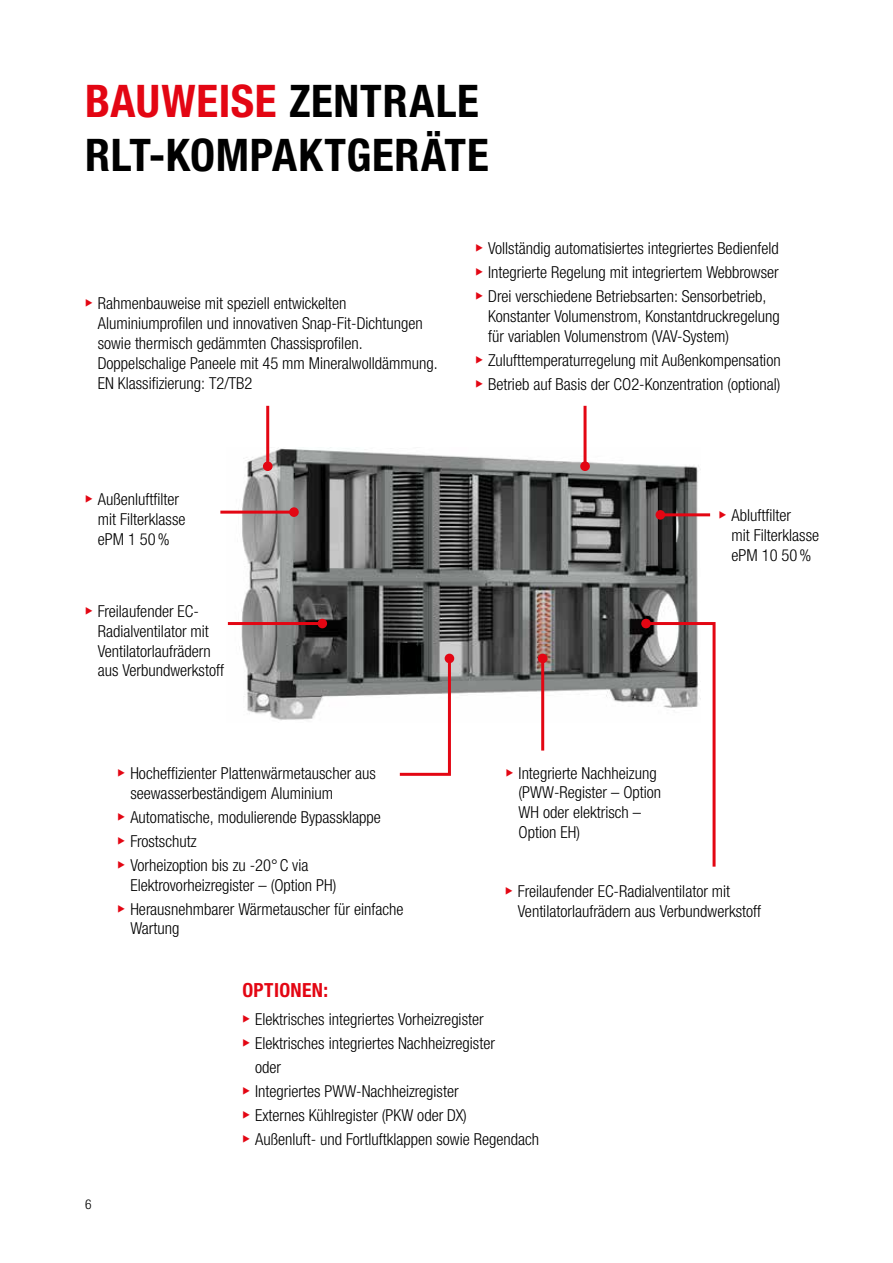
<style>
.page{position:relative;width:893px;height:1263px;background:#fff}
.page>*{position:absolute;margin:0;border:0;box-sizing:border-box;transform-origin:0 0}
.t1{font:700 condensed 45px/54px "Helvetica Neue LTW1 G";letter-spacing:.015em;color:#000}
.t2{font:700 condensed 19.5px "Helvetica Neue LTW1 G";letter-spacing:.02em;color:#e30613}
.t3{font:300 condensed 16.5px/19.8px "Helvetica Neue LTW1 G";color:#000}
.t4{font:300 condensed 13.5px "Helvetica Neue LTW1 G";color:#000}
.s1{color:#e30613}
</style>
<div class="page">
<img style="left:226px;top:447px;width:475px;height:275px">
<hr style="left:584px;top:406px;width:2px;height:60px;background:#e30613">
<div style="left:580px;top:461px;width:10px;height:10px;background:#e30613;border-radius:50%"></div>
<hr style="left:266px;top:406px;width:3px;height:60px;background:#e30613">
<div style="left:263px;top:461px;width:10px;height:10px;background:#e30613;border-radius:50%"></div>
<hr style="left:660px;top:513px;width:50px;height:3px;background:#e30613">
<div style="left:655px;top:510px;width:10px;height:10px;background:#e30613;border-radius:50%"></div>
<hr style="left:228px;top:622px;width:94px;height:3px;background:#e30613">
<div style="left:317px;top:619px;width:10px;height:9px;background:#e30613;border-radius:50%"></div>
<hr style="left:220px;top:511px;width:74px;height:3px;background:#e30613">
<div style="left:289px;top:507px;width:10px;height:10px;background:#e30613;border-radius:50%"></div>
<hr style="left:541px;top:658px;width:3px;height:92px;background:#e30613">
<div style="left:538px;top:654px;width:9px;height:9px;background:#e30613;border-radius:50%"></div>
<svg style="left:643px;top:620px;width:73px;height:247px"></svg>
<div style="left:641px;top:619px;width:10px;height:9px;background:#e30613;border-radius:50%"></div>
<svg style="left:397px;top:655px;width:55px;height:121px"></svg>
<div style="left:445px;top:654px;width:9px;height:9px;background:#e30613;border-radius:50%"></div>
<h1 class="t1" style="left:85px;top:74px;width:405px"><span class="s1">BAUWEISE</span> ZENTRALE<br>RLT-KOMPAKTGERÄTE</h1>
<p class="t3" style="left:98px;top:294px;width:341px">Rahmenbauweise mit speziell entwickelten Aluminiumprofilen und innovativen Snap-Fit-Dichtungen sowie thermisch gedämmten Chassisprofilen.<br>Doppelschalige Paneele mit 45 mm Mineralwolldämmung.<br>EN Klassifizierung: T2/TB2</p>
<p class="t3" style="left:98px;top:490px;width:89px">Außenluftfilter mit Filterklasse ePM 1 50%</p>
<p class="t3" style="left:98px;top:601px;width:128px">Freilaufender EC-<br>Radialventilator mit<br>Ventilatorlaufrädern aus Verbundwerkstoff</p>
<p class="t3" style="left:130px;top:763px;width:247px">Hocheffizienter Plattenwärmetauscher aus seewasserbeständigem Aluminium</p>
<p class="t3" style="left:130px;top:805px;width:252px;line-height:24px">Automatische, modulierende Bypassklappe<br>Frostschutz<br>Vorheizoption bis zu -20°C via</p>
<p class="t3" style="left:130px;top:873px;width:275px;line-height:24px">Elektrovorheizregister – (Option PH)<br>Herausnehmbarer Wärmetauscher für einfache</p>
<p class="t3" style="left:130px;top:919px;width:51px">Wartung</p>
<p class="t3" style="left:488px;top:236px;width:292px;line-height:24px;text-align:justify">Vollständig automatisiertes integriertes Bedienfeld Integrierte Regelung mit integriertem Webbrowser Drei verschiedene Betriebsarten: Sensorbetrieb,</p>
<p class="t3" style="left:488px;top:306px;width:293px">Konstanter Volumenstrom, Konstantdruckregelung für variablen Volumenstrom (VAV-System)</p>
<p class="t3" style="left:488px;top:348px;width:294px;line-height:24px">Zulufttemperaturregelung mit Außenkompensation<br>Betrieb auf Basis der CO2-Konzentration (optional)</p>
<p class="t3" style="left:731px;top:506px;width:89px">Abluftfilter<br>mit Filterklasse ePM 10 50%</p>
<p class="t3" style="left:519px;top:763px;width:144px">Integrierte Nachheizung (PWW-Register – Option<br>WH oder elektrisch –<br>Option EH)</p>
<p class="t3" style="left:518px;top:881px;width:245px">Freilaufender EC-Radialventilator mit<br>Ventilatorlaufrädern aus Verbundwerkstoff</p>
<p class="t4" style="left:85px;top:1196px;width:8px">6</p>
<p class="t2" style="left:242px;top:978px;width:87px">OPTIONEN:</p>
<p class="t3" style="left:255px;top:1007px;width:285px;line-height:24px">Elektrisches integriertes Vorheizregister Elektrisches integriertes Nachheizregister<br>oder<br>Integriertes PWW-Nachheizregister<br>Externes Kühlregister (PKW oder DX)<br>Außenluft- und Fortluftklappen sowie Regendach</p>
</div>
